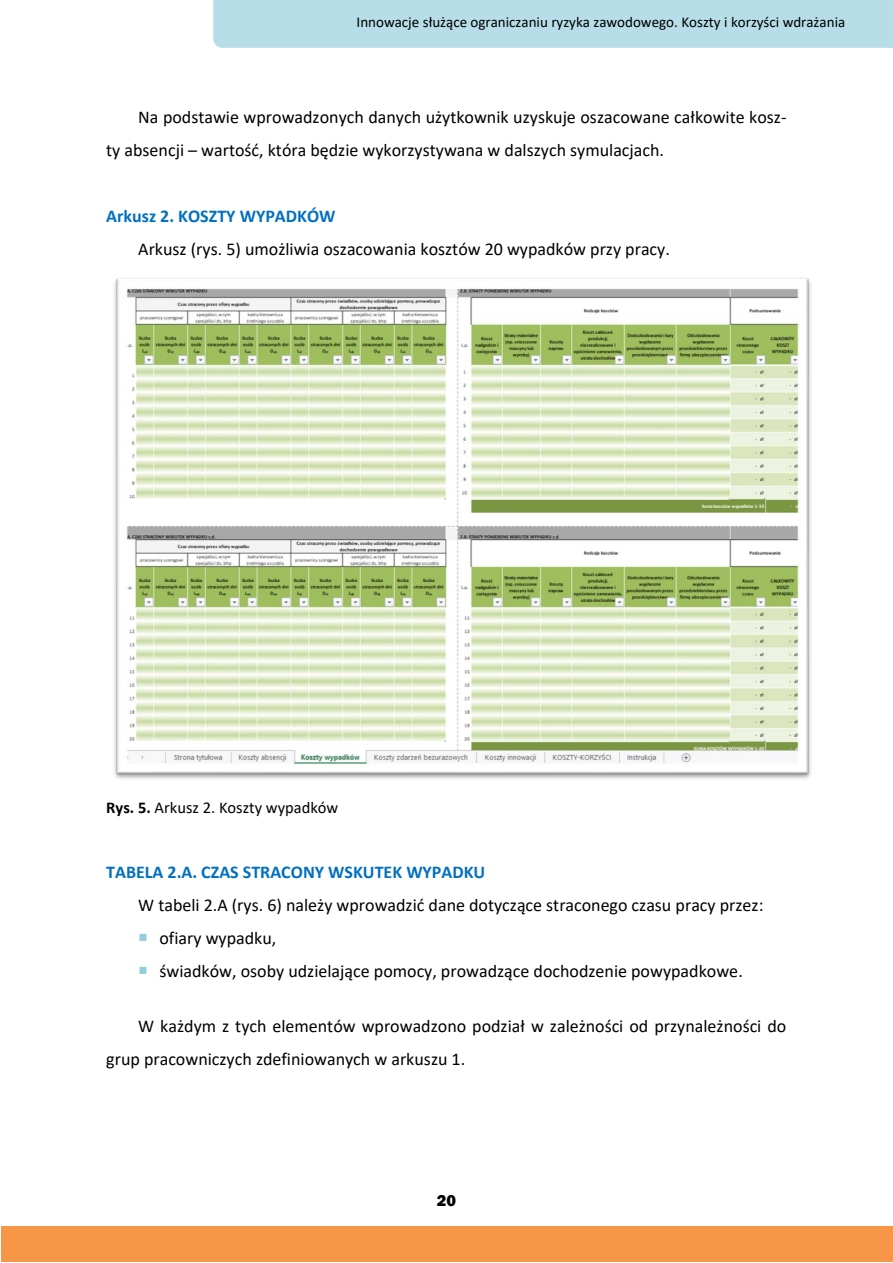
<style>
.page{position:relative;width:893px;height:1263px;background:#fff}
.page>*{position:absolute;margin:0;border:0;box-sizing:border-box;transform-origin:0 0}
.t1{font:18px/33px "Calibri";color:#000}
.t2{font:700 18px "Calibri";color:#0070c0}
.t3{font:16.5px "Calibri";color:#000}
.t4{font:800 16.5px "Franklin Gothic";color:#000}
.t5{font:15px "Calibri";color:#000}
.s1{font-weight:700}
.s2{color:#92cddc}
</style>
<div class="page">
<div style="left:1px;top:1227px;width:892px;height:35px;background:#f79646"></div>
<div style="left:213px;top:0;width:680px;height:48px;background:#b7dee8"></div>
<img style="left:114px;top:278px;width:697px;height:501px">
<p class="t5" style="left:357px;top:16px;width:490px">Innowacje służące ograniczaniu ryzyka zawodowego. Koszty i korzyści wdrażania</p>
<p class="t1" style="left:106px;top:102px;width:682px;text-indent:32px">Na podstawie wprowadzonych danych użytkownik uzyskuje oszacowane całkowite kosz&shy;ty absencji – wartość, która będzie wykorzystywana w dalszych symulacjach.</p>
<h2 class="t2" style="left:106px;top:209px;width:231px">Arkusz 2. KOSZTY WYPADKÓW</h2>
<p class="t1" style="left:138px;top:234px;width:533px">Arkusz (rys. 5) umożliwia oszacowania kosztów 20 wypadków przy pracy.</p>
<p class="t3" style="left:106px;top:801px;width:234px"><span class="s1">Rys. 5.</span> Arkusz 2. Koszty wypadków</p>
<h3 class="t2" style="left:106px;top:864px;width:381px">TABELA 2.A. CZAS STRACONY WSKUTEK WYPADKU</h3>
<p class="t1" style="left:138px;top:890px;width:627px">W tabeli 2.A (rys. 6) należy wprowadzić dane dotyczące straconego czasu pracy przez:</p>
<p class="t1" style="left:138px;top:923px;width:140px"><span class="s2">○</span> ofiary wypadku,</p>
<p class="t1" style="left:138px;top:955px;width:606px"><span class="s2">○</span> świadków, osoby udzielające pomocy, prowadzące dochodzenie powypadkowe.</p>
<p class="t1" style="left:106px;top:1010px;width:682px;text-indent:32px">W każdym z tych elementów wprowadzono podział w zależności od przynależności do grup pracowniczych zdefiniowanych w arkuszu 1.</p>
<p class="t4" style="left:437px;top:1191px;width:21px">20</p>
</div>
